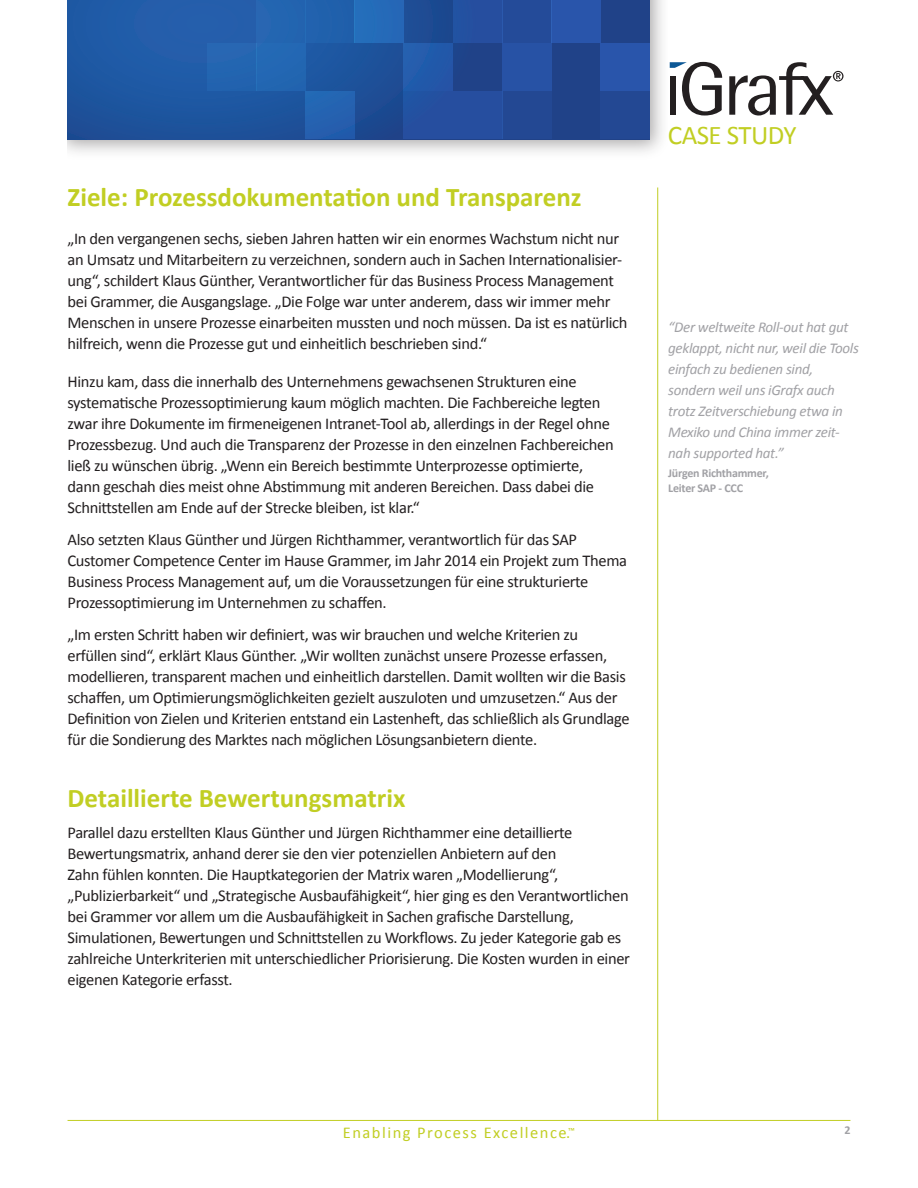
<style>
.page{position:relative;width:918px;height:1188px;background:#fff}
.page>*{position:absolute;margin:0;border:0;box-sizing:border-box;transform-origin:0 0}
.t1{font:700 27px "Calibri";color:#c1ce23}
.t2{font:27px "Calibri";letter-spacing:-.02em;color:#c1ce23}
.t3{font:16.5px/21px "Calibri";letter-spacing:-.02em;color:#231f20}
.t4{font:16.5px "Calibri";letter-spacing:.09em;color:#c1ce23}
.t5{font:italic 15px/21px "Calibri";letter-spacing:-.02em;color:#a1a1a5}
.t6{font:700 12px/15px "Calibri";letter-spacing:-.02em;color:#a1a1a5}
</style>
<div class="page">
<hr style="left:68px;top:1120px;width:782px;height:1px;background:#c1ce23">
<hr style="left:657px;top:188px;width:1px;height:932px;background:#c1ce23">
<svg style="left:670px;top:62px;width:52px;height:54px"></svg>
<svg style="left:729px;top:62px;width:115px;height:54px"></svg>
<img style="left:68px;top:0;width:594px;height:152px">
<svg style="left:68px;top:0;width:582px;height:139px;background:#1f519b"></svg>
<div style="left:552px;top:0;width:49px;height:43px;background:#2955ab"></div>
<div style="left:601px;top:43px;width:49px;height:48px;background:#2955ab"></div>
<div style="left:601px;top:91px;width:49px;height:48px;background:#234893"></div>
<div style="left:207px;top:43px;width:49px;height:48px;background:#2365b1"></div>
<div style="left:453px;top:0;width:49px;height:43px;background:#264e9f"></div>
<div style="left:502px;top:43px;width:50px;height:48px;background:#2752a5"></div>
<div style="left:502px;top:91px;width:50px;height:48px;background:#234893"></div>
<div style="left:256px;top:43px;width:49px;height:48px;background:#2367b4"></div>
<div style="left:502px;top:0;width:50px;height:43px;background:#244b99"></div>
<div style="left:305px;top:0;width:50px;height:43px;background:#2061ac"></div>
<div style="left:404px;top:91px;width:49px;height:48px;background:#264e9f"></div>
<div style="left:256px;top:0;width:49px;height:43px;background:#2365b1"></div>
<div style="left:305px;top:91px;width:50px;height:48px;background:#2562b0"></div>
<div style="left:404px;top:43px;width:49px;height:48px;background:#2259aa"></div>
<div style="left:453px;top:91px;width:49px;height:48px;background:#264e9f"></div>
<div style="left:355px;top:0;width:49px;height:43px;background:#256bb9"></div>
<h1 class="t1" style="left:68px;top:179px;width:516px">Ziele: Prozessdokumentation und Transparenz</h1>
<p class="t3" style="left:68px;top:228px;width:562px">„In den vergangenen sechs, sieben Jahren hatten wir ein enormes Wachstum nicht nur an Umsatz und Mitarbeitern zu verzeichnen, sondern auch in Sachen Internationalisier&shy;ung“, schildert Klaus Günther, Verantwortlicher für das Business Process Management bei Grammer, die Ausgangslage. „Die Folge war unter anderem, dass wir immer mehr Menschen in unsere Prozesse einarbeiten mussten und noch müssen. Da ist es natürlich hilfreich, wenn die Prozesse gut und einheitlich beschrieben sind.“</p>
<p class="t3" style="left:68px;top:371px;width:548px">Hinzu kam, dass die innerhalb des Unternehmens gewachsenen Strukturen eine systematische Prozessoptimierung kaum möglich machten. Die Fachbereiche legten zwar ihre Dokumente im firmeneigenen Intranet-Tool ab, allerdings in der Regel ohne Prozessbezug. Und auch die Transparenz der Prozesse in den einzelnen Fachbereichen ließ zu wünschen übrig. „Wenn ein Bereich bestimmte Unterprozesse optimierte, dann geschah dies meist ohne Abstimmung mit anderen Bereichen. Dass dabei die Schnittstellen am Ende auf der Strecke bleiben, ist klar.“</p>
<p class="t3" style="left:68px;top:529px;width:561px">Also setzten Klaus Günther und Jürgen Richthammer, verantwortlich für das SAP Customer Competence Center im Hause Grammer, im Jahr 2014 ein Projekt zum Thema Business Process Management auf, um die Voraussetzungen für eine strukturierte Prozessoptimierung im Unternehmen zu schaffen.</p>
<p class="t3" style="left:68px;top:624px;width:564px">„Im ersten Schritt haben wir definiert, was wir brauchen und welche Kriterien zu erfüllen sind“, erklärt Klaus Günther. „Wir wollten zunächst unsere Prozesse erfassen, modellieren, transparent machen und einheitlich darstellen. Damit wollten wir die Basis schaffen, um Optimierungsmöglichkeiten gezielt auszuloten und umzusetzen.“ Aus der Definition von Zielen und Kriterien entstand ein Lastenheft, das schließlich als Grundlage für die Sondierung des Marktes nach möglichen Lösungsanbietern diente.</p>
<h1 class="t1" style="left:68px;top:780px;width:339px">Detaillierte Bewertungsmatrix</h1>
<p class="t3" style="left:68px;top:822px;width:564px">Parallel dazu erstellten Klaus Günther und Jürgen Richthammer eine detaillierte Bewertungsmatrix, anhand derer sie den vier potenziellen Anbietern auf den<br>Zahn fühlen konnten. Die Hauptkategorien der Matrix waren „Modellierung“, „Publizierbarkeit“ und „Strategische Ausbaufähigkeit“, hier ging es den Verantwortlichen bei Grammer vor allem um die Ausbaufähigkeit in Sachen grafische Darstellung, Simulationen, Bewertungen und Schnittstellen zu Workflows. Zu jeder Kategorie gab es zahlreiche Unterkriterien mit unterschiedlicher Priorisierung. Die Kosten wurden in einer eigenen Kategorie erfasst.</p>
<h1 class="t2" style="left:668px;top:118px;width:130px">CASE STUDY</h1>
<p class="t5" style="left:668px;top:316px;width:192px">“Der weltweite Roll-out hat gut geklappt, nicht nur, weil die Tools einfach zu bedienen sind, sondern weil uns iGrafx auch trotz Zeitverschiebung etwa in<br>Mexiko und China immer zeit&shy;nah supported hat.”</p>
<p class="t6" style="left:668px;top:465px;width:102px">Jürgen Richthammer,<br>Leiter SAP - CCC</p>
<p class="t4" style="left:343px;top:1122px;width:234px">Enabling Process Excellence.<sup>™</sup></p>
<p class="t6" style="left:844px;top:1123px;width:8px">2</p>
</div>
